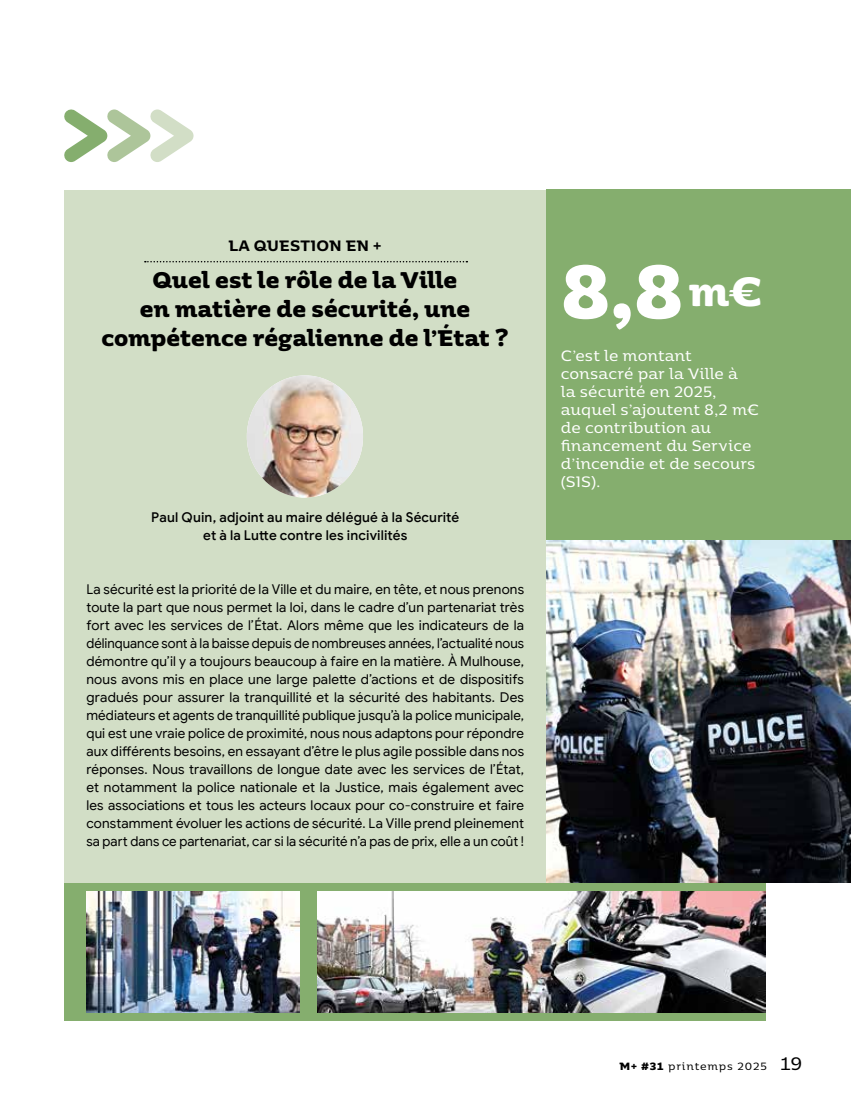
<style>
.page{position:relative;width:851px;height:1106px;background:#fff}
.page>*{position:absolute;margin:0;border:0;box-sizing:border-box;transform-origin:0 0}
.t1{font:700 75px "Moreno";color:#fff}
.t2{font:700 22.5px/28.8px "Moreno";color:#000;text-align:center}
.t3{font:18px "Moreno";color:#000}
.t4{font:15px/18px "Moreno";color:#fff}
.t5{font:600 15px "Moreno";letter-spacing:.015em;color:#000}
.t6{font:13.5px/18px "Google Sans";letter-spacing:.005em;color:#000;text-align:justify}
.t7{font:500 13.5px/18px "Google Sans";letter-spacing:.01em;color:#000;text-align:center}
.t8{font:10.5px "Moreno";letter-spacing:.08em;color:#000}
.s1{font-weight:700}
</style>
<div class="page">
<div style="left:64px;top:882px;width:701px;height:138px;background:#85ae6e"></div>
<div style="left:64px;top:190px;width:546px;height:692px;background:#d2dec6"></div>
<img style="left:247px;top:375px;width:116px;height:122px">
<svg style="left:145px;top:261px;width:322px;height:1px"></svg>
<svg style="left:64px;top:109px;width:129px;height:53px"></svg>
<div style="left:546px;top:190px;width:304px;height:350px;background:#85ae6e"></div>
<img style="left:546px;top:540px;width:304px;height:342px">
<img style="left:86px;top:891px;width:213px;height:121px">
<img style="left:317px;top:891px;width:448px;height:121px">
<p class="t5" style="left:228px;top:232px;width:155px">LA QUESTION EN +</p>
<h2 class="t2" style="left:101px;top:264px;width:408px">Quel est le rôle de la Ville<br>en matière de sécurité, une compétence régalienne de l’État ?</h2>
<p class="t7" style="left:151px;top:508px;width:309px">Paul Quin, adjoint au maire délégué à la Sécurité et à la Lutte contre les incivilités</p>
<p class="t6" style="left:86px;top:580px;width:439px">La sécurité est la priorité de la Ville et du maire, en tête, et nous prenons toute la part que nous permet la loi, dans le cadre d’un partenariat très fort avec les services de l’État. Alors même que les indicateurs de la délinquance sont à la baisse depuis de nombreuses années, l’actualité nous démontre qu’il y a toujours beaucoup à faire en la matière. À Mulhouse, nous avons mis en place une large palette d’actions et de dispositifs gradués pour assurer la tranquillité et la sécurité des habitants. Des médiateurs et agents de tranquillité publique jusqu’à la police municipale, qui est une vraie police de proximité, nous nous adaptons pour répondre aux différents besoins, en essayant d’être le plus agile possible dans nos réponses. Nous travaillons de longue date avec les services de l’État, et notamment la police nationale et la Justice, mais également avec les associations et tous les acteurs locaux pour co-construire et faire constamment évoluer les actions de sécurité. La Ville prend pleinement sa part dans ce partenariat, car si la sécurité n’a pas de prix, elle a un coût !</p>
<h1 class="t1" style="left:560px;top:223px;width:203px">8,8<sup>m€</sup></h1>
<p class="t4" style="left:560px;top:346px;width:200px">C’est le montant consacré par la Ville à<br>la sécurité en 2025, auquel s’ajoutent 8,2 m€ de contribution au financement du Service d’incendie et de secours (SIS).</p>
<p class="t8" style="left:619px;top:1057px;width:149px"><span class="s1">M+ #31</span> printemps 2025</p>
<h3 class="t3" style="left:780px;top:1048px;width:23px">19</h3>
</div>
